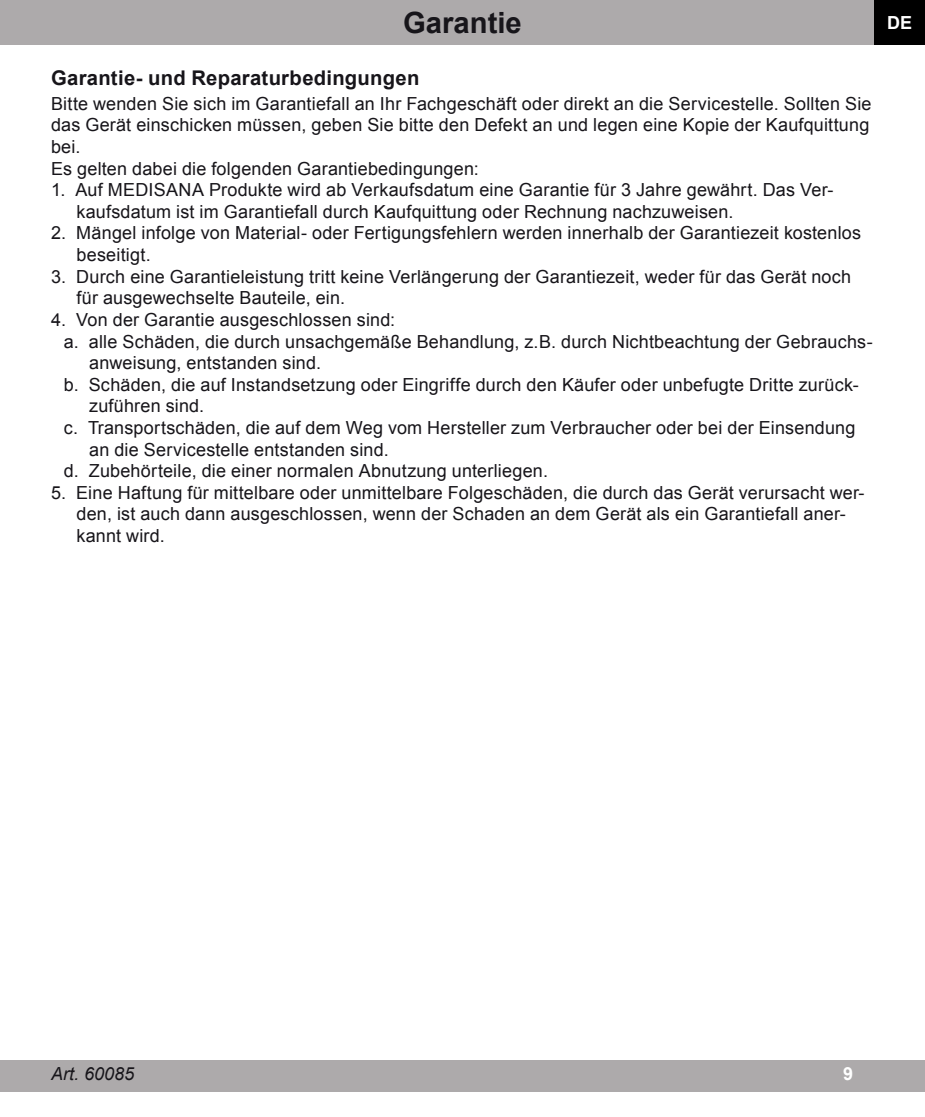
<style>
.page{position:relative;width:925px;height:1117px;background:#fff}
.page>*{position:absolute;margin:0;border:0;box-sizing:border-box;transform-origin:0 0}
.t1{font:700 29.25px "Arial";color:#17151a}
.t2{font:700 20.25px "Arial";letter-spacing:.015em;color:#17151a}
.t3{font:18px/21.6px "Arial";letter-spacing:.01em;color:#17151a}
.t4{font:italic 18px "Arial";color:#17151a}
.t5{font:700 18px "Arial";color:#fff}
</style>
<div class="page">
<div style="left:0;top:0;width:925px;height:45px;background:#adaaab"></div>
<div style="left:874px;top:0;width:51px;height:45px;background:#000"></div>
<div style="left:0;top:1059px;width:925px;height:32px;background:#adaaab"></div>
<h1 class="t1" style="left:403px;top:12px;width:120px">Garantie</h1>
<p class="t2" style="left:51px;top:70px;width:370px">Garantie- und Reparaturbedingungen</p>
<p class="t3" style="left:51px;top:94px;width:822px">Bitte wenden Sie sich im Garantiefall an Ihr Fachgeschäft oder direkt an die Servicestelle. Sollten Sie das Gerät einschicken müssen, geben Sie bitte den Defekt an und legen eine Kopie der Kaufquittung bei.<br>Es gelten dabei die folgenden Garantiebedingungen:</p>
<p class="t3" style="left:77px;top:181px;width:758px;text-indent:-26px">1. Auf MEDISANA Produkte wird ab Verkaufsdatum eine Garantie für 3 Jahre gewährt. Das Ver&shy;kaufsdatum ist im Garantiefall durch Kaufquittung oder Rechnung nachzuweisen.</p>
<p class="t3" style="left:77px;top:224px;width:786px;text-indent:-26px">2. Mängel infolge von Material- oder Fertigungsfehlern werden innerhalb der Garantiezeit kostenlos beseitigt.</p>
<p class="t3" style="left:77px;top:267px;width:776px;text-indent:-26px">3. Durch eine Garantieleistung tritt keine Verlängerung der Garantiezeit, weder für das Gerät noch für ausgewechselte Bauteile, ein.</p>
<p class="t3" style="left:51px;top:310px;width:346px">4. Von der Garantie ausgeschlossen sind:</p>
<p class="t3" style="left:64px;top:332px;width:810px">a. alle Schäden, die durch unsachgemäße Behandlung, z.B. durch Nichtbeachtung der Gebrauchs-</p>
<p class="t3" style="left:89px;top:353px;width:233px">anweisung, entstanden sind.</p>
<p class="t3" style="left:64px;top:375px;width:796px">b. Schäden, die auf Instandsetzung oder Eingriffe durch den Käufer oder unbefugte Dritte zurück-</p>
<p class="t3" style="left:89px;top:397px;width:116px">zuführen sind.</p>
<p class="t3" style="left:64px;top:418px;width:793px">c. Transportschäden, die auf dem Weg vom Hersteller zum Verbraucher oder bei der Einsendung</p>
<p class="t3" style="left:89px;top:440px;width:301px">an die Servicestelle entstanden sind.</p>
<p class="t3" style="left:64px;top:461px;width:486px">d. Zubehörteile, die einer normalen Abnutzung unterliegen.</p>
<p class="t3" style="left:77px;top:483px;width:789px;text-indent:-26px">5. Eine Haftung für mittelbare oder unmittelbare Folgeschäden, die durch das Gerät verursacht wer&shy;den, ist auch dann ausgeschlossen, wenn der Schaden an dem Gerät als ein Garantiefall aner&shy;kannt wird.</p>
<p class="t5" style="left:887px;top:16px;width:27px">DE</p>
<p class="t4" style="left:51px;top:1067px;width:85px">Art. 60085</p>
<p class="t5" style="left:843px;top:1067px;width:12px">9</p>
</div>
